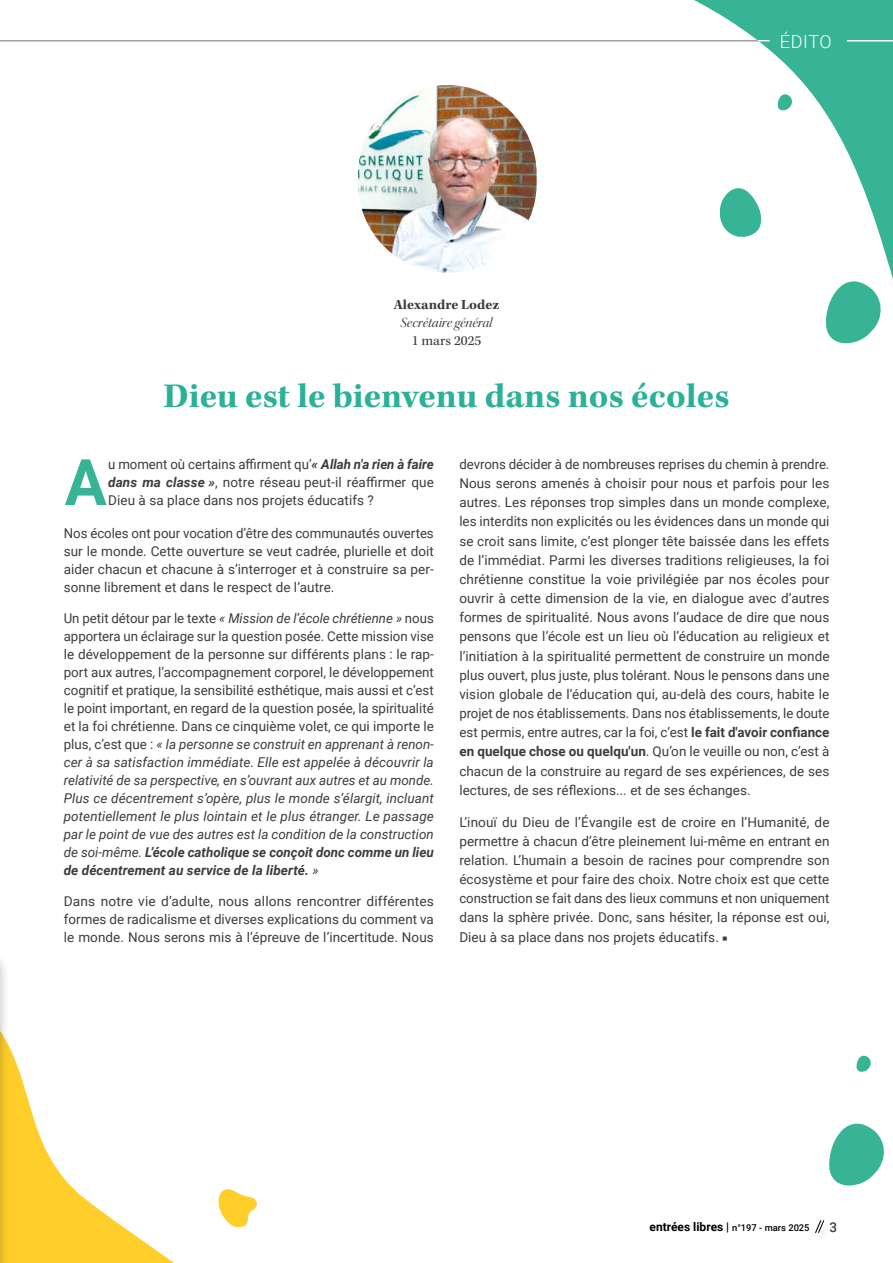
<style>
.page{position:relative;width:893px;height:1263px;background:#fff}
.page>*{position:absolute;margin:0;border:0;box-sizing:border-box;transform-origin:0 0}
.t1{font:700 64.2px "Roboto";color:#37b396}
.t2{font:700 35.55px "Kepler Std";letter-spacing:.005em;color:#2bb198}
.t3{font:300 18px "Roboto";letter-spacing:.03em;color:#fff}
.t4{font:14.25px "Kepler Std It Disp";color:#3c3c3b}
.t5{font:700 14.25px "Kepler Std";color:#3c3c3b}
.t6{font:14.25px "Kepler Std";color:#3c3c3b}
.t7{font:13.5px/19.2px "Roboto";letter-spacing:.005em;color:#3c3c3b;text-align:justify}
.t8{font:500 13.5px "Roboto";color:#3c3c3b}
.t9{font:500 9.3px "Roboto";color:#000}
.s1{font-weight:700;font-style:italic}
.s2{font-style:italic}
.s3{font-weight:700}
.s4{font-family:"Kepler Std";font-weight:700}
.s5{font-weight:700;font-size:12px}
.s6{font-size:12px}
</style>
<div class="page">
<svg style="left:815px;top:1220px;width:9px;height:13px"></svg>
<svg style="left:358px;top:0;width:535px;height:279px"></svg>
<svg style="left:829px;top:1123px;width:55px;height:63px"></svg>
<svg style="left:856px;top:1055px;width:15px;height:17px"></svg>
<svg style="left:719px;top:181px;width:52px;height:59px"></svg>
<svg style="left:823px;top:268px;width:62px;height:76px"></svg>
<svg style="left:777px;top:91px;width:16px;height:21px"></svg>
<hr style="left:0;top:40px;width:759px;height:2px;background:#fff">
<hr style="left:847px;top:40px;width:46px;height:2px;background:#fff">
<img style="left:358px;top:85px;width:179px;height:188px;border-radius:89px">
<svg style="left:757px;top:40px;width:13px;height:1px"></svg>
<svg style="left:11px;top:1051px;width:246px;height:212px"></svg>
<div style="left:0;top:953px;width:11px;height:310px;background:#000;opacity:.3"></div>
<hr style="left:0;top:963px;width:1px;height:300px;background:#fff">
<svg style="left:0;top:40px;width:45px;height:2px"></svg>
<h3 class="t3" style="left:780px;top:29px;width:53px">ÉDITO</h3>
<p class="t5" style="left:394px;top:297px;width:107px">Alexandre Lodez</p>
<p class="t4" style="left:401px;top:315px;width:93px">Secrétaire général</p>
<p class="t6" style="left:412px;top:333px;width:71px">1 mars 2025</p>
<h2 class="t2" style="left:163px;top:376px;width:568px">Dieu est le bienvenu dans nos écoles</h2>
<h1 class="t1" style="left:65px;top:437px;width:44px">A</h1>
<p class="t7" style="left:108px;top:455px;width:327px;line-height:18px">u moment où certains affirment qu’<span class="s1">« Allah n'a rien à faire dans ma classe »</span>, notre réseau peut-il réaffirmer que Dieu à sa place dans nos projets éducatifs ?</p>
<p class="t7" style="left:64px;top:524px;width:372px;line-height:18px">Nos écoles ont pour vocation d’être des communautés ouvertes sur le monde. Cette ouverture se veut cadrée, plurielle et doit aider chacun et chacune à s’interroger et à construire sa per&shy;sonne librement et dans le respect de l’autre.</p>
<p class="t7" style="left:64px;top:608px;width:372px;line-height:18px">Un petit détour par le texte <span class="s2">« Mission de l’école chrétienne »</span> nous apportera un éclairage sur la question posée. Cette mission vise le développement de la personne sur différents plans : le rap&shy;port aux autres, l’accompagnement corporel, le développement cognitif et pratique, la sensibilité esthétique, mais aussi et c’est le point important, en regard de la question posée, la spiritualité et la foi chrétienne. Dans ce cinquième volet, ce qui importe le plus, c’est que : <span class="s2">« la personne se construit en apprenant à renon&shy;cer à sa satisfaction immédiate. Elle est appelée à découvrir la relativité de sa perspective, en s’ouvrant aux autres et au monde.<br>Plus ce décentrement s’opère, plus le monde s’élargit, incluant potentiellement le plus lointain et le plus étranger. Le passage par le point de vue des autres est la condition de la construction de soi-même.</span> <span class="s1">L’école catholique se conçoit donc comme un lieu de décentrement au service de la liberté.</span> <span class="s2">»</span></p>
<p class="t7" style="left:64px;top:891px;width:372px;line-height:18px">Dans notre vie d’adulte, nous allons rencontrer différentes formes de radicalisme et diverses explications du comment va le monde. Nous serons mis à l’épreuve de l’incertitude. Nous</p>
<p class="t7" style="left:459px;top:454px;width:372px">devrons décider à de nombreuses reprises du chemin à prendre.<br>Nous serons amenés à choisir pour nous et parfois pour les autres. Les réponses trop simples dans un monde complexe, les interdits non explicités ou les évidences dans un monde qui se croit sans limite, c’est plonger tête baissée dans les effets de l’immédiat. Parmi les diverses traditions religieuses, la foi chrétienne constitue la voie privilégiée par nos écoles pour ouvrir à cette dimension de la vie, en dialogue avec d’autres formes de spiritualité. Nous avons l’audace de dire que nous pensons que l’école est un lieu où l’éducation au religieux et l’initiation à la spiritualité permettent de construire un monde plus ouvert, plus juste, plus tolérant. Nous le pensons dans une vision globale de l’éducation qui, au-delà des cours, habite le projet de nos établissements. Dans nos établissements, le doute est permis, entre autres, car la foi, c’est <span class="s3">le fait d'avoir confiance en quelque chose ou quelqu'un</span>. Qu’on le veuille ou non, c’est à chacun de la construire au regard de ses expériences, de ses lectures, de ses réflexions... et de ses échanges.</p>
<p class="t7" style="left:459px;top:812px;width:372px">L’inouï du Dieu de l’Évangile est de croire en l’Humanité, de permettre à chacun d’être pleinement lui-même en entrant en relation. L’humain a besoin de racines pour comprendre son écosystème et pour faire des choix. Notre choix est que cette construction se fait dans des lieux communs et non uniquement dans la sphère privée. Donc, sans hésiter, la réponse est oui, Dieu à sa place dans nos projets éducatifs. <span class="s4">■</span></p>
<p class="t9" style="left:650px;top:1221px;width:161px"><span class="s5">entrées libres</span> <span class="s6">|</span> n°197 - mars 2025</p>
<p class="t8" style="left:829px;top:1217px;width:9px">3</p>
</div>
